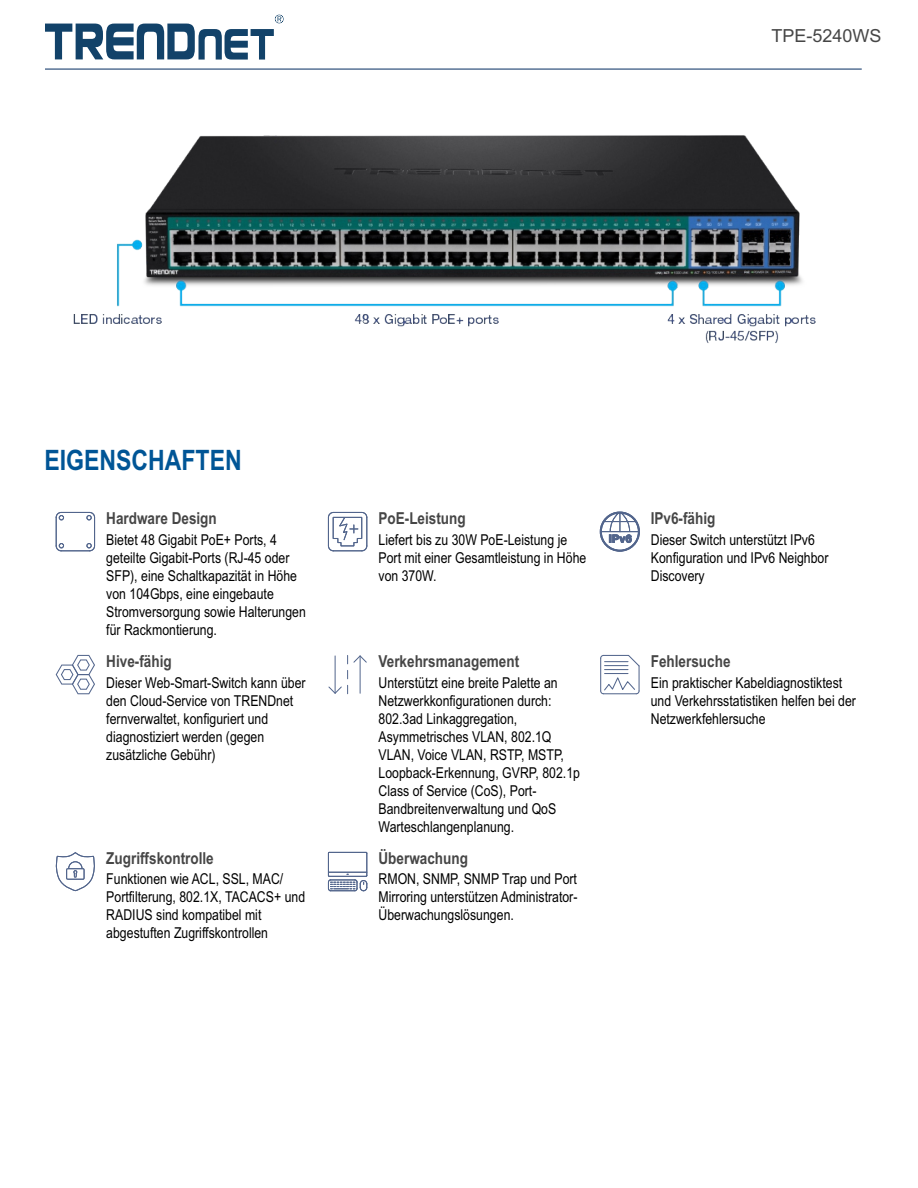
<style>
.page{position:relative;width:918px;height:1188px;background:#fff}
.page>*{position:absolute;margin:0;border:0;box-sizing:border-box;transform-origin:0 0}
.t1{font:700 28.2px "Arial Narrow";color:#005596}
.t2{font:18px "Arial";color:#464646}
.t3{font:700 16.5px "Arial Narrow";color:#464646}
.t4{font:15px/18px "Arial Narrow";color:#000}
</style>
<div class="page">
<svg style="left:45px;top:15px;width:238px;height:45px"></svg>
<hr style="left:45px;top:68px;width:817px;height:2px;background:#32537e">
<img style="left:73px;top:135px;width:743px;height:208px">
<svg style="left:55px;top:511px;width:41px;height:41px"></svg>
<svg style="left:327px;top:511px;width:41px;height:41px"></svg>
<svg style="left:600px;top:511px;width:40px;height:40px"></svg>
<svg style="left:56px;top:655px;width:39px;height:39px"></svg>
<hr style="left:335px;top:656px;width:1px;height:37px;background:#52658c">
<hr style="left:360px;top:656px;width:1px;height:37px;background:#52658c">
<svg style="left:347px;top:655px;width:20px;height:9px"></svg>
<svg style="left:328px;top:685px;width:20px;height:10px"></svg>
<svg style="left:600px;top:654px;width:40px;height:41px"></svg>
<svg style="left:55px;top:852px;width:40px;height:40px"></svg>
<svg style="left:327px;top:851px;width:41px;height:41px"></svg>
<p class="t2" style="left:772px;top:28px;width:112px">TPE-5240WS</p>
<h1 class="t1" style="left:44px;top:449px;width:199px">EIGENSCHAFTEN</h1>
<p class="t3" style="left:106px;top:512px;width:112px">Hardware Design</p>
<p class="t4" style="left:106px;top:532px;width:201px">Bietet 48 Gigabit PoE+ Ports, 4 geteilte Gigabit-Ports (RJ-45 oder<br>SFP), eine Schaltkapazität in Höhe von 104Gbps, eine eingebaute<br>Stromversorgung sowie Halterungen für Rackmontierung.</p>
<p class="t3" style="left:106px;top:655px;width:67px">Hive-fähig</p>
<p class="t4" style="left:106px;top:675px;width:201px">Dieser Web-Smart-Switch kann über den Cloud-Service von TRENDnet fernverwaltet, konfiguriert und diagnostiziert werden (gegen zusätzliche Gebühr)</p>
<p class="t3" style="left:106px;top:852px;width:109px">Zugriffskontrolle</p>
<p class="t4" style="left:106px;top:872px;width:200px">Funktionen wie ACL, SSL, MAC/<br>Portfilterung, 802.1X, TACACS+ und<br>RADIUS sind kompatibel mit abgestuften Zugriffskontrollen</p>
<p class="t3" style="left:379px;top:512px;width:89px">PoE-Leistung</p>
<p class="t4" style="left:379px;top:532px;width:209px">Liefert bis zu 30W PoE-Leistung je<br>Port mit einer Gesamtleistung in Höhe von 370W.</p>
<p class="t3" style="left:379px;top:655px;width:142px">Verkehrsmanagement</p>
<p class="t4" style="left:379px;top:675px;width:203px">Unterstützt eine breite Palette an<br>Netzwerkkonfigurationen durch:<br>802.3ad Linkaggregation,<br>Asymmetrisches VLAN, 802.1Q<br>VLAN, Voice VLAN, RSTP, MSTP,<br>Loopback-Erkennung, GVRP, 802.1p<br>Class of Service (CoS), Port-<br>Bandbreitenverwaltung und QoS<br>Warteschlangenplanung.</p>
<p class="t3" style="left:379px;top:852px;width:91px">Überwachung</p>
<p class="t4" style="left:379px;top:872px;width:200px;text-align:justify">RMON, SNMP, SNMP Trap und Port Mirroring unterstützen Administrator-Überwachungslösungen.</p>
<p class="t3" style="left:651px;top:512px;width:66px">IPv6-fähig</p>
<p class="t4" style="left:651px;top:532px;width:179px">Dieser Switch unterstützt IPv6<br>Konfiguration und IPv6 Neighbor<br>Discovery</p>
<p class="t3" style="left:651px;top:655px;width:81px">Fehlersuche</p>
<p class="t4" style="left:651px;top:675px;width:207px">Ein praktischer Kabeldiagnostiktest und Verkehrsstatistiken helfen bei der<br>Netzwerkfehlersuche</p>
</div>
